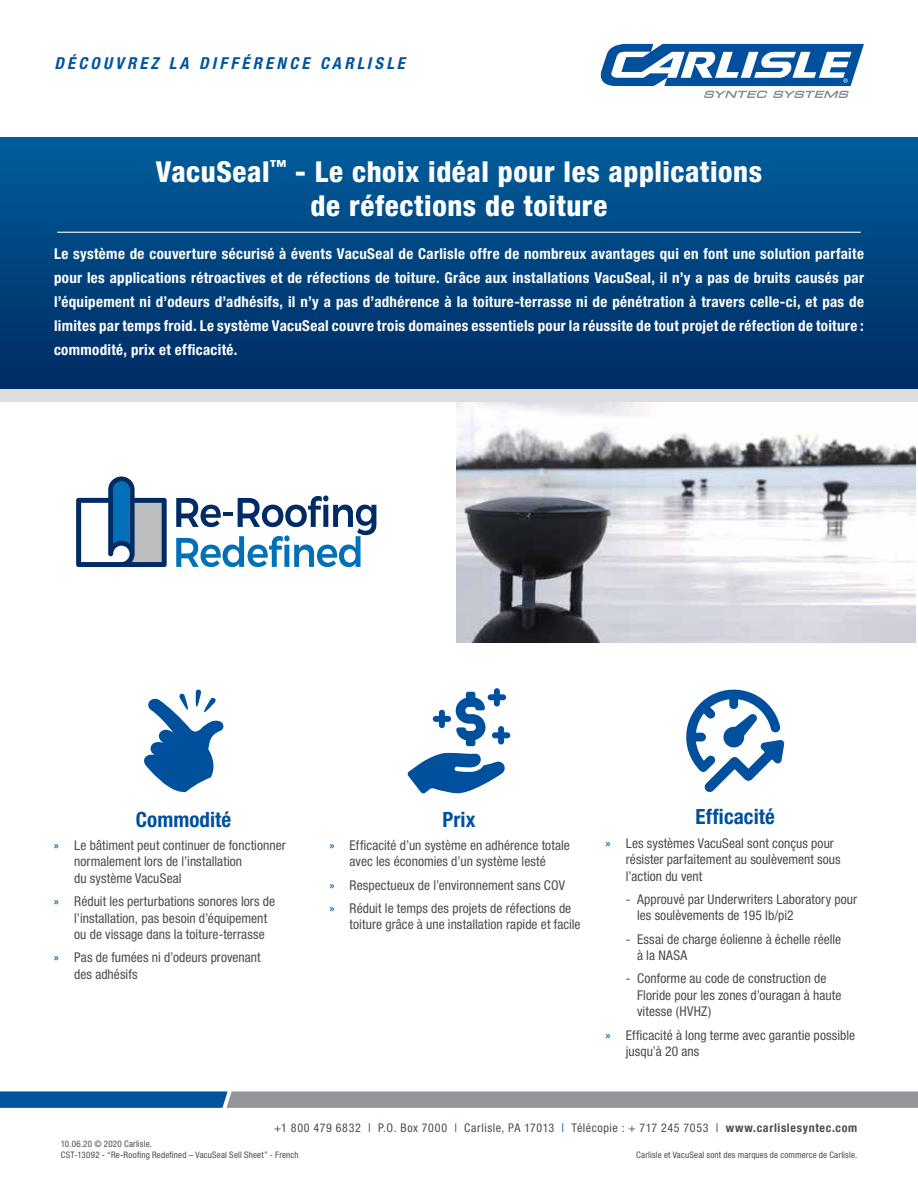
<style>
.page{position:relative;width:918px;height:1188px;background:#fff}
.page>*{position:absolute;margin:0;border:0;box-sizing:border-box;transform-origin:0 0}
.t1{font:800 condensed 28.8px/34.7px "Helvetica Neue LT Std";letter-spacing:.02em;color:#fff;text-align:center}
.t2{font:700 condensed 21px "Helvetica Neue LT Std";letter-spacing:.005em;color:#00509e}
.t3{font:italic 700 condensed 16.5px "Helvetica Neue LT Std";letter-spacing:.2em;color:#00549e}
.t4{font:700 condensed 15px/24px "Helvetica Neue LT Std";letter-spacing:.025em;color:#fff;text-align:justify}
.t5{font:condensed 13.5px/16.5px "Helvetica Neue LT Std";letter-spacing:.005em;color:#4d4d4f}
.t6{font:condensed 12px "Helvetica Neue LT Std";letter-spacing:.05em;color:#4d4d4f}
.t7{font:condensed 9px/10.5px "Helvetica Neue LT Std";letter-spacing:.02em;color:#4d4d4f}
.s1{color:#00549e}
.s2{font-weight:700}
</style>
<div class="page">
<div style="left:0;top:138px;width:918px;height:251px;background:linear-gradient(to bottom,#005d9b,#002b64)"></div>
<img style="left:457px;top:402px;width:459px;height:240px">
<div style="left:0;top:389px;width:918px;height:13px;background:#dcddde"></div>
<hr style="left:57px;top:232px;width:804px;height:1px;background:#fff">
<svg style="left:601px;top:44px;width:263px;height:54px"></svg>
<svg style="left:0;top:1091px;width:918px;height:17px;background:#74899d"></svg>
<svg style="left:76px;top:476px;width:91px;height:91px"></svg>
<svg style="left:176px;top:495px;width:200px;height:72px"></svg>
<svg style="left:686px;top:689px;width:98px;height:103px"></svg>
<svg style="left:407px;top:753px;width:98px;height:41px"></svg>
<svg style="left:433px;top:688px;width:77px;height:58px"></svg>
<svg style="left:144px;top:689px;width:80px;height:103px"></svg>
<p class="t3" style="left:54px;top:53px;width:352px">DÉCOUVREZ LA DIFFÉRENCE CARLISLE</p>
<h1 class="t1" style="left:156px;top:154px;width:608px">VacuSeal<sup>™</sup> - Le choix idéal pour les applications de réfections de toiture</h1>
<p class="t4" style="left:54px;top:241px;width:812px">Le système de couverture sécurisé à évents VacuSeal de Carlisle offre de nombreux avantages qui en font une solution parfaite pour les applications rétroactives et de réfections de toiture. Grâce aux installations VacuSeal, il n’y a pas de bruits causés par l’équipement ni d’odeurs d’adhésifs, il n’y a pas d’adhérence à la toiture-terrasse ni de pénétration à travers celle-ci, et pas de limites par temps froid. Le système VacuSeal couvre trois domaines essentiels pour la réussite de tout projet de réfection de toiture : commodité, prix et efficacité.</p>
<h2 class="t2" style="left:136px;top:806px;width:97px">Commodité</h2>
<p class="t5" style="left:74px;top:837px;width:213px;text-indent:-20px"><span class="s1">»</span> Le bâtiment peut continuer de fonctionner normalement lors de l’installation<br>du système VacuSeal</p>
<p class="t5" style="left:74px;top:893px;width:202px;text-indent:-20px"><span class="s1">»</span> Réduit les perturbations sonores lors de l’installation, pas besoin d’équipement ou de vissage dans la toiture-terrasse</p>
<p class="t5" style="left:74px;top:949px;width:188px;text-indent:-20px"><span class="s1">»</span> Pas de fumées ni d’odeurs provenant des adhésifs</p>
<h2 class="t2" style="left:443px;top:806px;width:34px">Prix</h2>
<p class="t5" style="left:329px;top:837px;width:242px;text-align:center"><span class="s1">»</span> Efficacité d’un système en adhérence totale avec les économies d’un système lesté</p>
<p class="t5" style="left:329px;top:873px;width:243px;line-height:23.2px"><span class="s1">»</span> Respectueux de l’environnement sans COV <span class="s1">»</span> Réduit le temps des projets de réfections de</p>
<p class="t5" style="left:350px;top:916px;width:232px">toiture grâce à une installation rapide et facile</p>
<h2 class="t2" style="left:695px;top:804px;width:81px">Efficacité</h2>
<p class="t5" style="left:626px;top:835px;width:216px;text-indent:-20px"><span class="s1">»</span> Les systèmes VacuSeal sont conçus pour résister parfaitement au soulèvement sous l’action du vent</p>
<p class="t5" style="left:637px;top:891px;width:221px;text-indent:-11px">- Approuvé par Underwriters Laboratory pour les soulèvements de 195 lb/pi2</p>
<p class="t5" style="left:637px;top:931px;width:206px;text-indent:-11px">- Essai de charge éolienne à échelle réelle à la NASA</p>
<p class="t5" style="left:637px;top:970px;width:206px;text-indent:-11px">- Conforme au code de construction de<br>Floride pour les zones d’ouragan à haute vitesse (HVHZ)</p>
<p class="t5" style="left:626px;top:1027px;width:231px;text-indent:-20px"><span class="s1">»</span> Efficacité à long terme avec garantie possible jusqu’à 20 ans</p>
<p class="t6" style="left:274px;top:1121px;width:584px">+1 800 479 6832 <span class="s1">|</span> P.O. Box 7000 <span class="s1">|</span> Carlisle, PA 17013 <span class="s1">|</span> Télécopie : + 717 245 7053 <span class="s1">|</span> <span class="s2">www.carlislesyntec.com</span></p>
<p class="t7" style="left:61px;top:1139px;width:240px">10.06.20 © 2020 Carlisle.<br>CST-13092 - “Re-Roofing Redefined – VacuSeal Sell Sheet” - French</p>
<p class="t7" style="left:636px;top:1149px;width:223px">Carlisle et VacuSeal sont des marques de commerce de Carlisle.</p>
</div>
